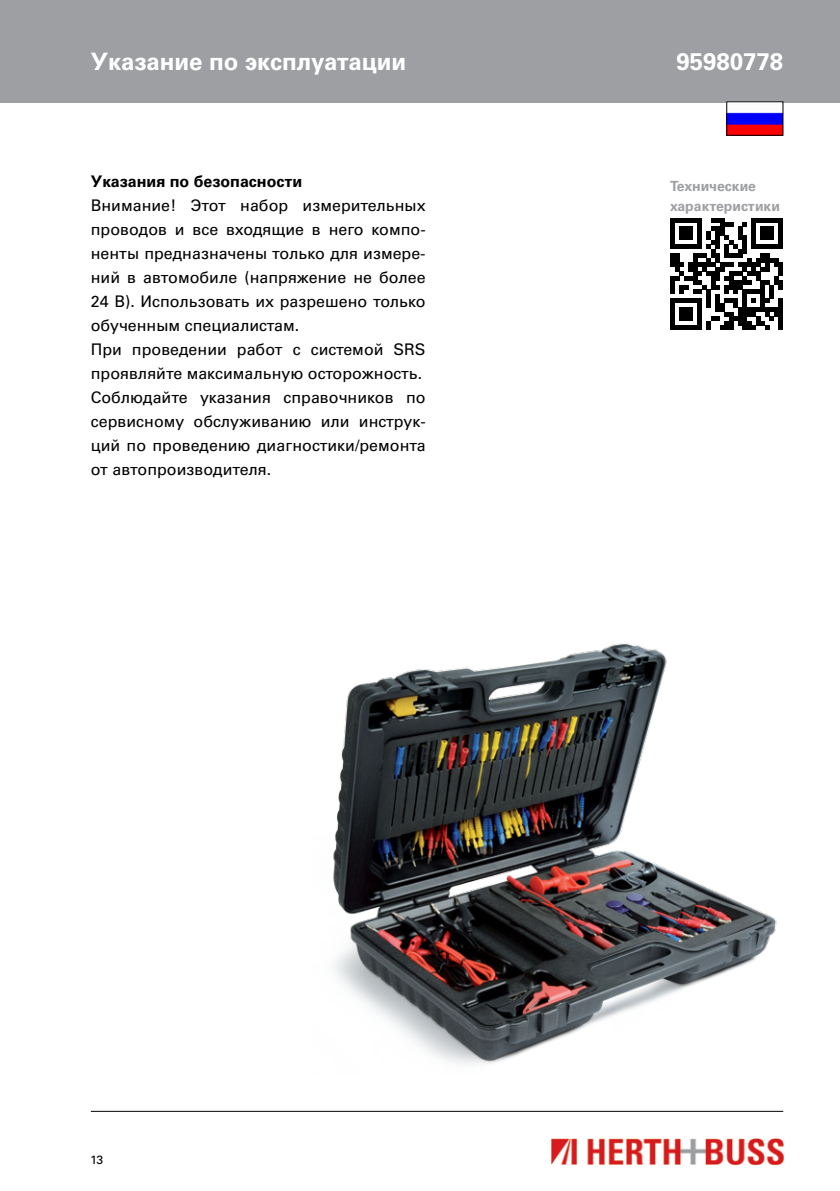
<style>
.page{position:relative;width:840px;height:1191px;background:#fff}
.page>*{position:absolute;margin:0;border:0;box-sizing:border-box;transform-origin:0 0}
.t1{font:700 24px "Univers LTCYR";color:#fff}
.t2{font:700 24px "Univers Cyr";color:#fff}
.t3{font:16px/24px "Univers LTCYR";color:#000}
.t4{font:700 16px "Univers LTCYR";color:#000}
.t5{font:700 14px/20.2px "Univers Cyr";color:#9d9fa2}
.t6{font:12px "Univers";color:#000}
</style>
<div class="page">
<div style="left:0;top:0;width:839px;height:102px;background:#9d9fa2"></div>
<img style="left:551px;top:1138px;width:233px;height:28px">
<hr style="left:91px;top:1111px;width:691px;height:1px;background:#000">
<img style="left:728px;top:112px;width:52px;height:21px">
<img style="left:333px;top:643px;width:444px;height:421px">
<svg style="left:670px;top:218px;width:112px;height:112px"></svg>
<h1 class="t1" style="left:91px;top:48px;width:316px">Указание по эксплуатации</h1>
<h1 class="t2" style="left:676px;top:48px;width:108px">95980778</h1>
<p class="t4" style="left:91px;top:171px;width:213px">Указания по безопасности</p>
<p class="t3" style="left:91px;top:193px;width:336px">Внимание! Этот набор измерительных проводов и все входящие в него компо&shy;ненты предназначены только для измере&shy;ний в автомобиле (напряжение не более 24 В). Использовать их разрешено только обученным специалистам.<br>При проведении работ с системой SRS проявляйте максимальную осторожность.<br>Соблюдайте указания справочников по сервисному обслуживанию или инструк&shy;ций по проведению диагностики/ремонта от автопроизводителя.</p>
<p class="t5" style="left:669px;top:176px;width:111px">Технические характеристики</p>
<p class="t6" style="left:90px;top:1151px;width:15px">13</p>
</div>
